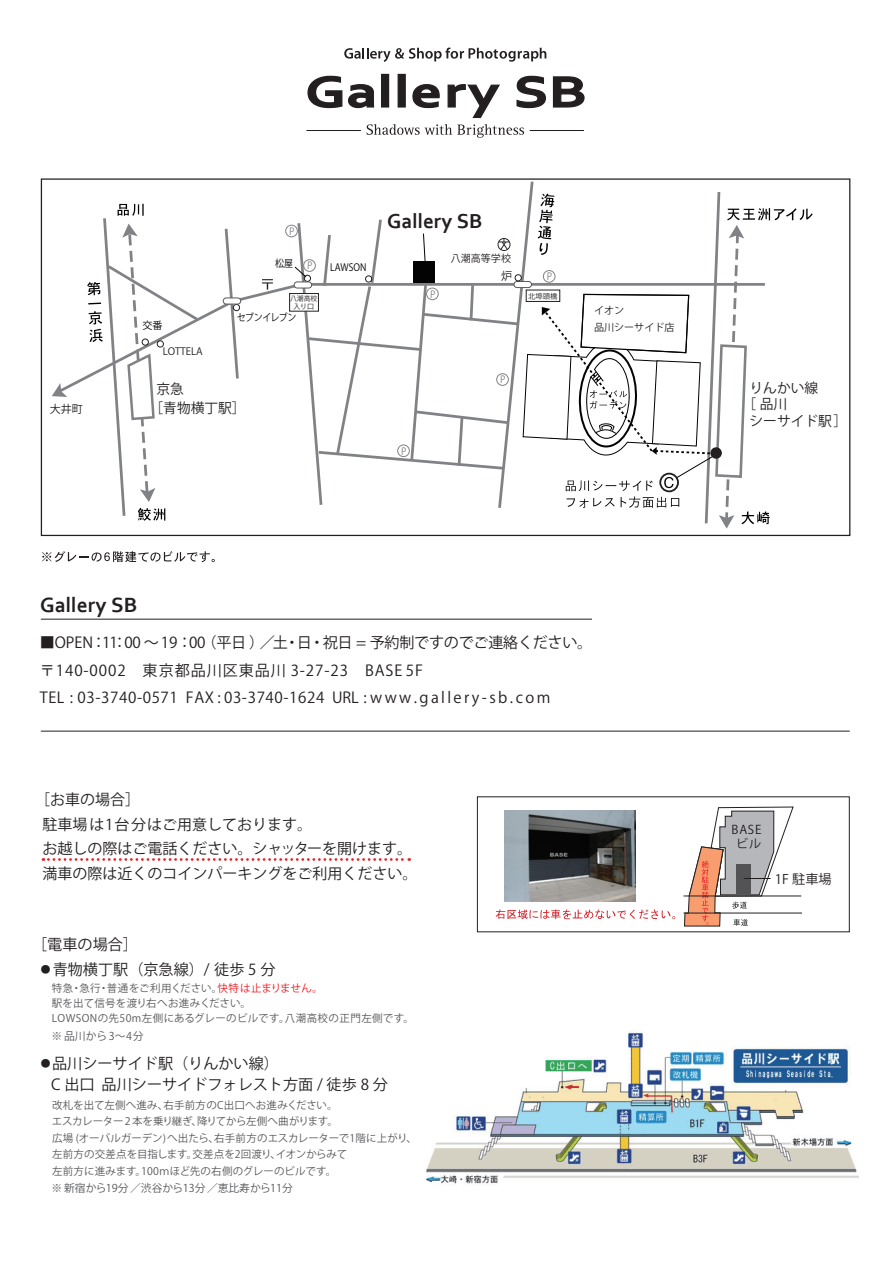
<style>
.page{position:relative;width:893px;height:1263px;background:#fff}
.page>*{position:absolute;margin:0;border:0;box-sizing:border-box;transform-origin:0 0}
.t1{font:700 21.6px "Corbel";color:#231f20}
.t2{font:700 21.15px "Corbel";color:#231f20}
.t3{font:15.15px/26.4px "TB Gothic R 83 pv RKSJ H";letter-spacing:.06em;color:#231f20}
.t4{font:15.15px/24.9px "TB Gothic R 83 pv RKSJ H";color:#231f20}
.t5{font:15.15px "TB Gothic R 83 pv RKSJ H";letter-spacing:-.02em;color:#231f20}
.t6{font:15px/24.9px "TB Gothic R 83 pv RKSJ H";color:#231f20}
.t7{font:13.8px/19.2px "Hira Kaku Pro W3 83 pv RKSJ H";color:#231f20}
.t8{font:13.2px "TB Gothic R 83 pv RKSJ H";color:#231f20}
.t9{font:12px/14.2px "TB Gothic R 83 pv RKSJ H";letter-spacing:.06em;color:#231f20;text-align:center}
.t10{font:10.95px "Hira Kaku Pro W3 83 pv RKSJ H";color:#231f20}
.t11{font:10.8px "TB Gothic R 83 pv RKSJ H";color:#57585a}
.t12{font:10.5px/16.5px "TB Gothic R 83 pv RKSJ H";letter-spacing:.02em;color:#57585a}
.t13{font:10.5px/15px "TB Gothic R 83 pv RKSJ H";letter-spacing:.04em;color:#57585a}
.t14{font:10.05px/16.8px "Hira Kaku Pro W3 83 pv RKSJ H";color:#231f20}
.t15{font:10.05px "Hira Kaku Pro W3 83 pv RKSJ H";letter-spacing:-.01em;color:#030303;scale:.89 1}
.t16{font:10.05px "Hira Kaku Pro W3 83 pv RKSJ H";letter-spacing:-.05em;color:#030303;scale:.89 1}
.t17{font:10.05px "Hira Kaku Pro W3 83 pv RKSJ H";letter-spacing:-.01em;color:#030303}
.t18{font:7.35px "Hira Kaku Pro W3 83 pv RKSJ H";color:#231f20}
.t19{font:6.9px/8.6px "Hira Kaku Pro W3 83 pv RKSJ H";color:#231f20;text-align:center}
.s1{font-size:9.75px}
.s2{color:#ee1d23}
</style>
<div class="page">
<svg style="left:42px;top:551px;width:173px;height:11px"></svg>
<svg style="left:262px;top:279px;width:11px;height:2px"></svg>
<svg style="left:67px;top:282px;width:223px;height:107px"></svg>
<svg style="left:223px;top:228px;width:17px;height:153px"></svg>
<svg style="left:87px;top:204px;width:114px;height:317px"></svg>
<div style="left:142px;top:338px;width:7px;height:8px;border:1px solid #231f20;border-radius:50%"></div>
<div style="left:157px;top:340px;width:7px;height:8px;border:1px solid #231f20;border-radius:50%"></div>
<div style="left:233px;top:304px;width:7px;height:7px;border:1px solid #231f20;border-radius:50%"></div>
<div style="left:289px;top:293px;width:30px;height:18px;background:#3b3738"></div>
<svg style="left:52px;top:383px;width:15px;height:14px"></svg>
<hr style="left:41px;top:619px;width:551px;height:1px;background:#231f20">
<svg style="left:496px;top:909px;width:179px;height:10px"></svg>
<img style="left:426px;top:1030px;width:432px;height:154px">
<hr style="left:683px;top:913px;width:119px;height:1px;background:#231f20">
<hr style="left:683px;top:896px;width:118px;height:1px;background:#231f20">
<svg style="left:684px;top:807px;width:109px;height:119px"></svg>
<svg style="left:43px;top:858px;width:367px;height:3px"></svg>
<hr style="left:41px;top:731px;width:809px;height:1px;background:#231f20">
<svg style="left:344px;top:48px;width:202px;height:14px"></svg>
<div style="left:381px;top:74px;width:8px;height:34px;background:#231f20"></div>
<div style="left:398px;top:74px;width:8px;height:34px;background:#231f20;border:1px solid #231f20"></div>
<hr style="left:306px;top:130px;width:55px;height:1px;background:#231f20">
<svg style="left:307px;top:75px;width:278px;height:63px"></svg>
<div style="left:223px;top:298px;width:18px;height:6px;background:#fff;border-radius:3px"></div>
<div style="left:223px;top:298px;width:18px;height:6px;border:1px solid #57585a;border-radius:3px"></div>
<div style="left:285px;top:225px;width:13px;height:12px;border:1px solid #808285;border-radius:50%"></div>
<img style="left:504px;top:810px;width:132px;height:91px">
<svg style="left:290px;top:179px;width:523px;height:350px"></svg>
<p class="t10" style="left:50px;top:403px;width:34px">大井町</p>
<p class="t17" style="left:142px;top:319px;width:22px">交番</p>
<p class="t14" style="left:163px;top:343px;width:42px">LOTTELA</p>
<p class="t15" style="left:275px;top:258px;width:22px">松屋</p>
<p class="t15" style="left:330px;top:262px;width:42px">LAWSON</p>
<h2 class="t2" style="left:387px;top:208px;width:97px">Gallery SB</h2>
<p class="t14" style="left:451px;top:250px;width:62px">八潮高等学校</p>
<p class="t10" style="left:501px;top:269px;width:12px">炉</p>
<p class="t19" style="left:290px;top:294px;width:29px">八潮高校入り口</p>
<p class="t18" style="left:528px;top:292px;width:31px">北埠頭橋</p>
<p class="t16" style="left:237px;top:312px;width:68px">セブンイレブン</p>
<p class="t14" style="left:594px;top:302px;width:82px">イオン<br>品川シーサイド店</p>
<h3 class="t7" style="left:150px;top:380px;width:98px;text-indent:7px">京急<br>［青物横丁駅］</h3>
<h3 class="t7" style="left:749px;top:379px;width:70px">りんかい線</h3>
<h3 class="t7" style="left:743px;top:395px;width:46px">［品川</h3>
<h3 class="t7" style="left:749px;top:412px;width:99px">シーサイド駅］</h3>
<h1 class="t1" style="left:40px;top:591px;width:98px">Gallery SB</h1>
<h3 class="t5" style="left:40px;top:633px;width:554px">■OPEN：11：00 ～ 19：00（平日）／土・日・祝日 = 予約制ですのでご連絡ください。</h3>
<h3 class="t3" style="left:40px;top:658px;width:512px">〒140-0002　東京都品川区東品川 3-27-23　BASE 5F<br>TEL : 03-3740-0571 FAX : 03-3740-1624 URL : www.gallery-sb.com</h3>
<h3 class="t6" style="left:43px;top:787px;width:376px;text-indent:-7px">［お車の場合］<br>駐車場は1台分はご用意しております。<br>お越しの際はご電話ください。シャッターを開けます。満車の際は近くのコインパーキングをご利用ください。</h3>
<h3 class="t4" style="left:32px;top:933px;width:107px">［電車の場合］</h3>
<h3 class="t4" style="left:41px;top:957px;width:236px"><span class="s1">●</span> 青物横丁駅（京急線）/ 徒歩 5 分　　　　　</h3>
<p class="t13" style="left:52px;top:981px;width:364px">特急・急行・普通をご利用ください。<span class="s2">快特は止まりません。<br></span>駅を出て信号を渡り右へお進みください。<br>LOWSONの先50m左側にあるグレーのビルです。八潮高校の正門左側です。</p>
<p class="t11" style="left:52px;top:1029px;width:93px">※品川から3～4分</p>
<h3 class="t4" style="left:51px;top:1053px;width:338px;line-height:20.5px;text-indent:-11px"><span class="s1">●</span> 品川シーサイド駅（りんかい線）　<br>C 出口品川シーサイドフォレスト方面 / 徒歩 8 分</h3>
<p class="t12" style="left:52px;top:1097px;width:367px">改札を出て左側へ進み、右手前方のC出口へお進みください。<br>エスカレーター2 本を乗り継ぎ、降りてから左側へ曲がります。<br>広場 (オーバルガーデン)へ出たら、右手前方のエスカレーターで1階に上がり、左前方の交差点を目指します。交差点を2回渡り、イオンからみて<br>左前方に進みます。100ｍほど先の右側のグレーのビルです。</p>
<p class="t11" style="left:52px;top:1181px;width:243px">※ 新宿から19分／渋谷から13分／恵比寿から11分</p>
<p class="t9" style="left:732px;top:823px;width:31px">BASEビル</p>
<p class="t8" style="left:775px;top:872px;width:58px">1F 駐車場</p>
</div>
